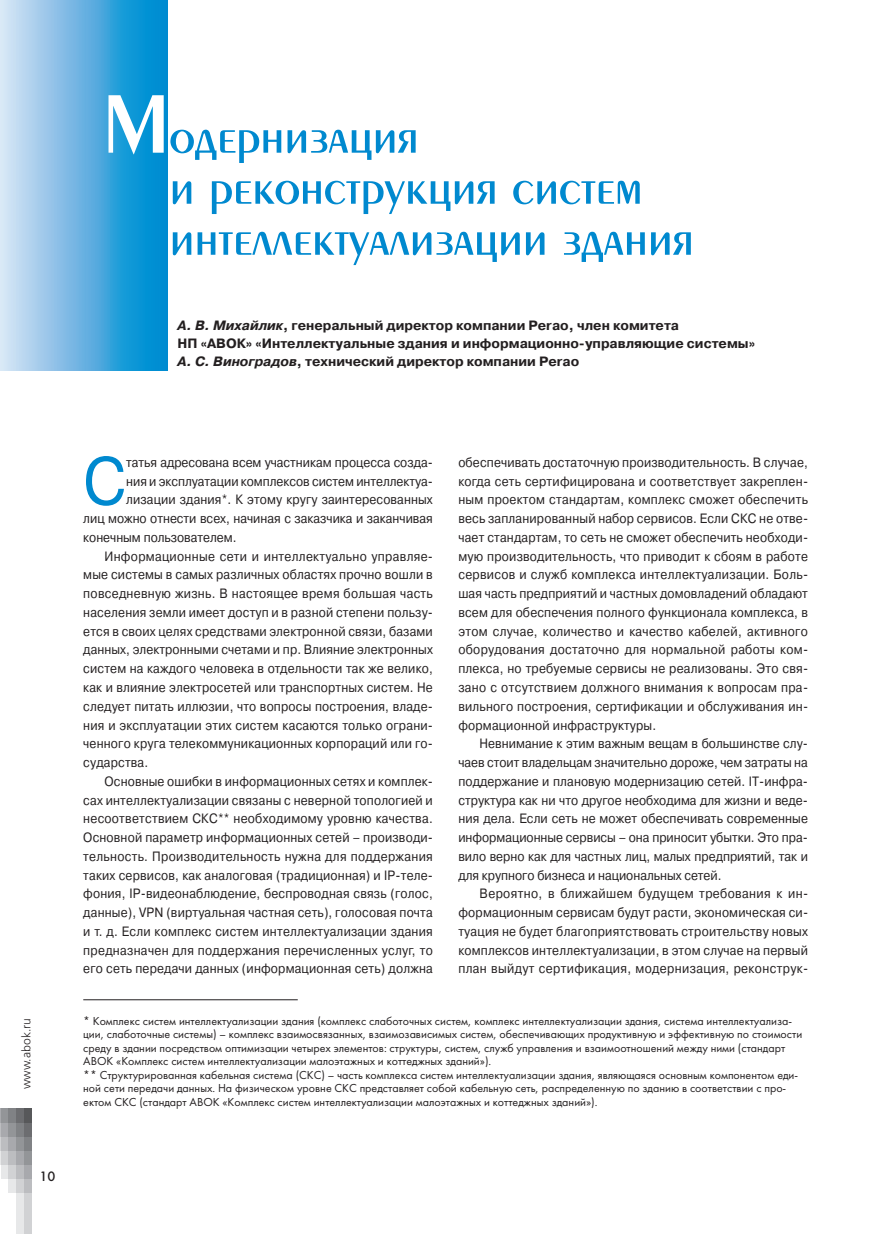
<style>
.page{position:relative;width:872px;height:1234px;background:#fff}
.page>*{position:absolute;margin:0;border:0;box-sizing:border-box;transform-origin:0 0}
.t1{font:67.05px "Pragmatica C";color:#0089cf;scale:.9 1}
.t2{font:51px/51px "Penta Demi";color:#0089cf}
.t3{font:13.5px/18.8px "Pragmatica C";letter-spacing:.015em;color:#231f20;text-align:justify;scale:.9 1}
.t4{font:700 13.5px/18px "Pragmatica C";color:#231f20}
.t5{font:13.5px "Futura Futuris";color:#231f20}
.t6{font:12px/13.5px "Futura Book C";color:#231f20}
.t7{font:12px "Free Set C";color:#231f20}
.s1{font-size:87px;color:#fff}
.s2{font-style:italic}
</style>
<div class="page">
<svg style="left:0;top:0;width:168px;height:370px;background:#63b4e1"></svg>
<div style="left:1px;top:1108px;width:8px;height:14px;background:#939598"></div>
<div style="left:1px;top:1122px;width:8px;height:14px;background:#a8a9ad"></div>
<div style="left:1px;top:1136px;width:8px;height:14px;background:#bcbdc0"></div>
<div style="left:1px;top:1150px;width:8px;height:15px;background:#d1d2d4"></div>
<div style="left:1px;top:1165px;width:8px;height:14px;background:#e7e8e9"></div>
<div style="left:9px;top:1108px;width:7px;height:14px;background:#808285"></div>
<div style="left:9px;top:1122px;width:7px;height:14px;background:#939598"></div>
<div style="left:9px;top:1136px;width:7px;height:14px;background:#a8a9ad"></div>
<div style="left:9px;top:1150px;width:7px;height:15px;background:#bcbdc0"></div>
<div style="left:9px;top:1165px;width:7px;height:14px;background:#d1d2d4"></div>
<div style="left:9px;top:1179px;width:7px;height:14px;background:#e7e8e9"></div>
<div style="left:16px;top:1108px;width:8px;height:14px;background:#6c6d70"></div>
<div style="left:16px;top:1122px;width:8px;height:14px;background:#808285"></div>
<div style="left:16px;top:1136px;width:8px;height:14px;background:#939598"></div>
<div style="left:16px;top:1150px;width:8px;height:15px;background:#a8a9ad"></div>
<div style="left:16px;top:1165px;width:8px;height:14px;background:#bcbdc0"></div>
<div style="left:16px;top:1179px;width:8px;height:14px;background:#d1d2d4"></div>
<div style="left:16px;top:1193px;width:8px;height:40px;background:#e7e8e9"></div>
<div style="left:24px;top:1108px;width:8px;height:14px;background:#57585a"></div>
<div style="left:24px;top:1122px;width:8px;height:14px;background:#6c6d70"></div>
<div style="left:24px;top:1136px;width:8px;height:14px;background:#808285"></div>
<div style="left:24px;top:1150px;width:8px;height:15px;background:#939598"></div>
<div style="left:24px;top:1165px;width:8px;height:14px;background:#a8a9ad"></div>
<div style="left:24px;top:1179px;width:8px;height:14px;background:#bcbdc0"></div>
<div style="left:24px;top:1193px;width:8px;height:40px;background:#d1d2d4"></div>
<svg style="left:0;top:1108px;width:1px;height:57px"></svg>
<hr style="left:83px;top:999px;width:215px;height:1px;background:#231f20">
<h2 class="t2" style="left:170px;top:109px;width:526px;text-indent:-67px"><span class="s1">М</span>одернизация<br>и реконструкция систем интеллектуализации здания</h2>
<p class="t4" style="left:177px;top:316px;width:579px"><span class="s2">А. В. Михайлик</span>, генеральный директор компании Perao, член комитета<br>НП «АВОК» «Интеллектуальные здания и информационно-управляющие системы»<br><span class="s2">А. С. Виноградов</span>, технический директор компании Perao</p>
<p class="t7" style="left:19px;top:1088px;width:73px;rotate:-90deg">www.abok.ru</p>
<p class="t5" style="left:40px;top:1171px;width:17px">10</p>
<h1 class="t1" style="left:83px;top:442px;width:49px">С</h1>
<p class="t3" style="left:126px;top:452px;width:342px">татья адресована всем участникам процесса созда-</p>
<p class="t3" style="left:126px;top:471px;width:342px">ния и эксплуатации комплексов систем интеллектуа-</p>
<p class="t3" style="left:126px;top:490px;width:342px">лизации здания*. К этому кругу заинтересованных</p>
<p class="t3" style="left:83px;top:509px;width:390px">лиц можно отнести всех, начиная с заказчика и заканчивая</p>
<p class="t3" style="left:83px;top:527px;width:172px">конечным пользователем.</p>
<p class="t3" style="left:105px;top:546px;width:366px">Информационные сети и интеллектуально управляе-</p>
<p class="t3" style="left:83px;top:565px;width:390px">мые системы в самых различных областях прочно вошли в</p>
<p class="t3" style="left:83px;top:584px;width:390px">повседневную жизнь. В настоящее время большая часть</p>
<p class="t3" style="left:83px;top:602px;width:390px">населения земли имеет доступ и в разной степени пользу-</p>
<p class="t3" style="left:83px;top:621px;width:390px">ется в своих целях средствами электронной связи, базами</p>
<p class="t3" style="left:83px;top:640px;width:390px">данных, электронными счетами и пр. Влияние электронных</p>
<p class="t3" style="left:83px;top:659px;width:390px">систем на каждого человека в отдельности так же велико,</p>
<p class="t3" style="left:83px;top:677px;width:390px">как и влияние электросетей или транспортных систем. Не</p>
<p class="t3" style="left:83px;top:696px;width:390px">следует питать иллюзии, что вопросы построения, владе-</p>
<p class="t3" style="left:83px;top:715px;width:390px">ния и эксплуатации этих систем касаются только ограни-</p>
<p class="t3" style="left:83px;top:734px;width:390px">ченного круга телекоммуникационных корпораций или го-</p>
<p class="t3" style="left:83px;top:752px;width:74px">сударства.</p>
<p class="t3" style="left:105px;top:771px;width:366px">Основные ошибки в информационных сетях и комплек-</p>
<p class="t3" style="left:83px;top:790px;width:390px">сах интеллектуализации связаны с неверной топологией и</p>
<p class="t3" style="left:83px;top:809px;width:390px">несоответствием СКС** необходимому уровню качества.</p>
<p class="t3" style="left:83px;top:827px;width:390px">Основной параметр информационных сетей – производи-</p>
<p class="t3" style="left:83px;top:846px;width:390px">тельность. Производительность нужна для поддержания</p>
<p class="t3" style="left:83px;top:865px;width:390px">таких сервисов, как аналоговая (традиционная) и IP-теле-</p>
<p class="t3" style="left:83px;top:884px;width:390px">фония, IP-видеонаблюдение, беспроводная связь (голос,</p>
<p class="t3" style="left:83px;top:902px;width:390px">данные), VPN (виртуальная частная сеть), голосовая почта</p>
<p class="t3" style="left:83px;top:921px;width:390px">и т. д. Если комплекс систем интеллектуализации здания</p>
<p class="t3" style="left:83px;top:940px;width:390px">предназначен для поддержания перечисленных услуг, то</p>
<p class="t3" style="left:83px;top:959px;width:390px">его сеть передачи данных (информационная сеть) должна</p>
<p class="t3" style="left:458px;top:452px;width:390px">обеспечивать достаточную производительность. В случае, когда сеть сертифицирована и соответствует закреплен&shy;ным проектом стандартам, комплекс сможет обеспечить весь запланированный набор сервисов. Если СКС не отве&shy;чает стандартам, то сеть не сможет обеспечить необходи&shy;мую производительность, что приводит к сбоям в работе сервисов и служб комплекса интеллектуализации. Боль&shy;шая часть предприятий и частных домовладений обладают всем для обеспечения полного функционала комплекса, в этом случае, количество и качество кабелей, активного оборудования достаточно для нормальной работы ком&shy;плекса, но требуемые сервисы не реализованы. Это свя&shy;зано с отсутствием должного внимания к вопросам пра&shy;вильного построения, сертификации и обслуживания ин&shy;формационной инфраструктуры.</p>
<p class="t3" style="left:458px;top:734px;width:390px;text-indent:21px">Невнимание к этим важным вещам в большинстве слу&shy;чаев стоит владельцам значительно дороже, чем затраты на поддержание и плановую модернизацию сетей. IT-инфра&shy;структура как ни что другое необходима для жизни и веде&shy;ния дела. Если сеть не может обеспечивать современные информационные сервисы – она приносит убытки. Это пра&shy;вило верно как для частных лиц, малых предприятий, так и для крупного бизнеса и национальных сетей.</p>
<p class="t3" style="left:458px;top:884px;width:390px;text-indent:21px">Вероятно, в ближайшем будущем требования к ин&shy;формационным сервисам будут расти, экономическая си&shy;туация не будет благоприятствовать строительству новых комплексов интеллектуализации, в этом случае на первый план выйдут сертификация, модернизация, реконструк-</p>
<p class="t6" style="left:83px;top:1013px;width:720px">* Комплекс систем интеллектуализации здания (комплекс слаботочных систем, комплекс интеллектуализации здания, система интеллектуализа&shy;ции, слаботочные системы) – комплекс взаимосвязанных, взаимозависимых систем, обеспечивающих продуктивную и эффективную по стоимости среду в здании посредством оптимизации четырех элементов: структуры, систем, служб управления и взаимоотношений между ними (стандарт АВОК «Комплекс систем интеллектуализации малоэтажных и коттеджных зданий»).<br>** Структурированная кабельная система (СКС) – часть комплекса систем интеллектуализации здания, являющаяся основным компонентом еди&shy;ной сети передачи данных. На физическом уровне СКС представляет собой кабельную сеть, распределенную по зданию в соответствии с про&shy;ектом СКС (стандарт АВОК «Комплекс систем интеллектуализации малоэтажных и коттеджных зданий»).</p>
</div>
